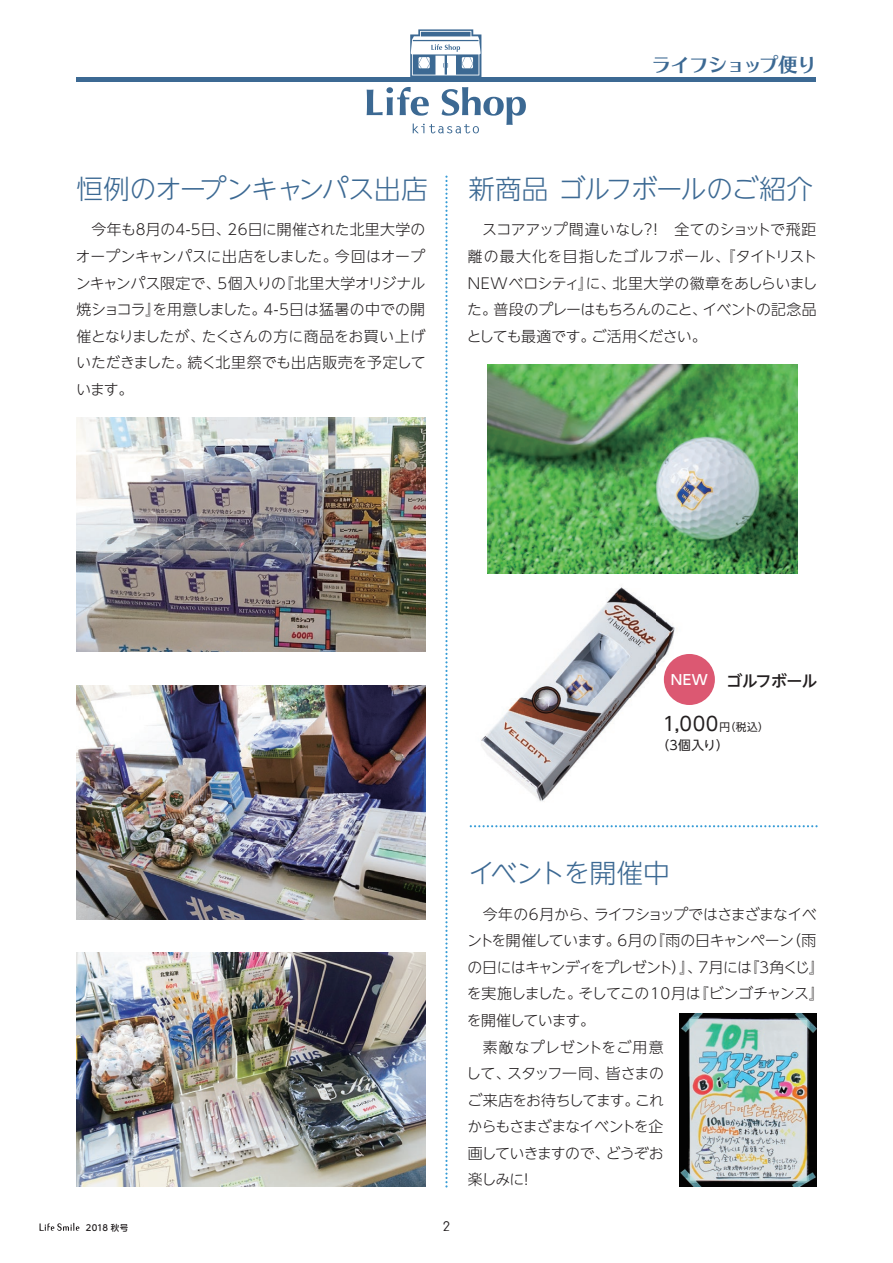
<style>
.page{position:relative;width:893px;height:1263px;background:#fff}
.page>*{position:absolute;margin:0;border:0;box-sizing:border-box;transform-origin:0 0}
.t1{font:300 26.55px "UD Shin Go NT Pr 6 N";letter-spacing:-.035em;color:#3c6993}
.t2{font:19.5px "UD Typos 515 Std";letter-spacing:-.04em;color:#3c6993}
.t3{font:19.2px "UD Shin Go NT Pr 6 N";color:#231f20}
.t4{font:500 15.9px "UD Shin Go NT Pr 6 N";letter-spacing:-.05em;color:#231f20}
.t5{font:300 14.85px/26.5px "UD Shin Go NT Pr 6 N";letter-spacing:-.045em;color:#231f20;text-align:justify}
.t6{font:300 14.85px "UD Shin Go NT Pr 6 N";letter-spacing:-.065em;color:#231f20}
.t7{font:300 14.85px "UD Shin Go NT Pr 6 N";letter-spacing:.02em;color:#231f20}
.t8{font:13.8px "Template Gothic OT";color:#231f20}
.t9{font:12.75px "UD Shin Go NT Pr 6 N";color:#231f20}
.t10{font:500 8.55px "UD Shin M Go Pr 6";letter-spacing:.005em;color:#231f20}
.s1{font-size:10.65px}
</style>
<div class="page">
<img style="left:469px;top:573px;width:242px;height:255px">
<svg style="left:40px;top:1223px;width:39px;height:8px"></svg>
<hr style="left:76px;top:77px;width:740px;height:4px;background:#3c6993">
<svg style="left:367px;top:87px;width:159px;height:46px"></svg>
<svg style="left:410px;top:29px;width:71px;height:48px"></svg>
<div style="left:664px;top:654px;width:51px;height:51px;background:#dc5872;border-radius:50%"></div>
<svg style="left:445px;top:176px;width:3px;height:1011px"></svg>
<svg style="left:470px;top:825px;width:348px;height:2px"></svg>
<img style="left:77px;top:418px;width:348px;height:234px">
<img style="left:487px;top:365px;width:311px;height:208px">
<img style="left:77px;top:685px;width:348px;height:234px">
<img style="left:77px;top:952px;width:348px;height:234px">
<img style="left:680px;top:1014px;width:136px;height:172px">
<h1 class="t1" style="left:77px;top:167px;width:353px">恒例のオープンキャンパス出店</h1>
<p class="t5" style="left:76px;top:216px;width:352px;text-indent:16px">今年も8月の4-5日、26日に開催された北里大学のオープンキャンパスに出店をしました。今回はオープンキャンパス限定で、5個入りの『北里大学オリジナル焼ショコラ』を用意しました。4-5日は猛暑の中での開催となりましたが、たくさんの方に商品をお買い上げいただきました。続く北里祭でも出店販売を予定しています。</p>
<h2 class="t2" style="left:651px;top:48px;width:166px">ライフショップ便り</h2>
<h1 class="t1" style="left:469px;top:167px;width:346px">新商品 ゴルフボールのご紹介</h1>
<p class="t5" style="left:467px;top:216px;width:352px;text-indent:15px">スコアアップ間違いなし？！　全てのショットで飛距離の最大化を目指したゴルフボール、『タイトリストNEWベロシティ』に、北里大学の徽章をあしらいました。普段のプレーはもちろんのこと、イベントの記念品としても最適です。ご活用ください。</p>
<p class="t4" style="left:671px;top:668px;width:148px"><sup>NEW</sup> ゴルフボール</p>
<p class="t3" style="left:663px;top:709px;width:107px">1,000<span class="s1">円（税込）</span></p>
<p class="t9" style="left:657px;top:735px;width:74px">（3個入り）</p>
<p class="t10" style="left:86px;top:1220px;width:44px">2018 秋号</p>
<p class="t8" style="left:443px;top:1219px;width:9px">2</p>
<h1 class="t1" style="left:469px;top:851px;width:203px">イベントを開催中</h1>
<p class="t5" style="left:483px;top:900px;width:335px">今年の6月から、ライフショップではさまざまなイベ</p>
<p class="t5" style="left:467px;top:927px;width:351px">ントを開催しています。6月の『雨の日キャンペーン（雨</p>
<p class="t6" style="left:468px;top:955px;width:358px">の日にはキャンディをプレゼント）』、7月には『３角くじ』</p>
<p class="t5" style="left:467px;top:980px;width:359px">を実施しました。そしてこの10月は『ビンゴチャンス』</p>
<p class="t5" style="left:467px;top:1006px;width:130px">を開催しています。</p>
<p class="t7" style="left:483px;top:1035px;width:183px">素敵なプレゼントをご用意</p>
<p class="t5" style="left:466px;top:1060px;width:199px">して、スタッフ一同、皆さまの</p>
<p class="t6" style="left:467px;top:1088px;width:198px">ご来店をお待ちしてます。これ</p>
<p class="t5" style="left:467px;top:1113px;width:197px">からもさまざまなイベントを企</p>
<p class="t5" style="left:468px;top:1139px;width:197px">画していきますので、どうぞお</p>
<p class="t5" style="left:468px;top:1166px;width:67px">楽しみに！</p>
</div>
